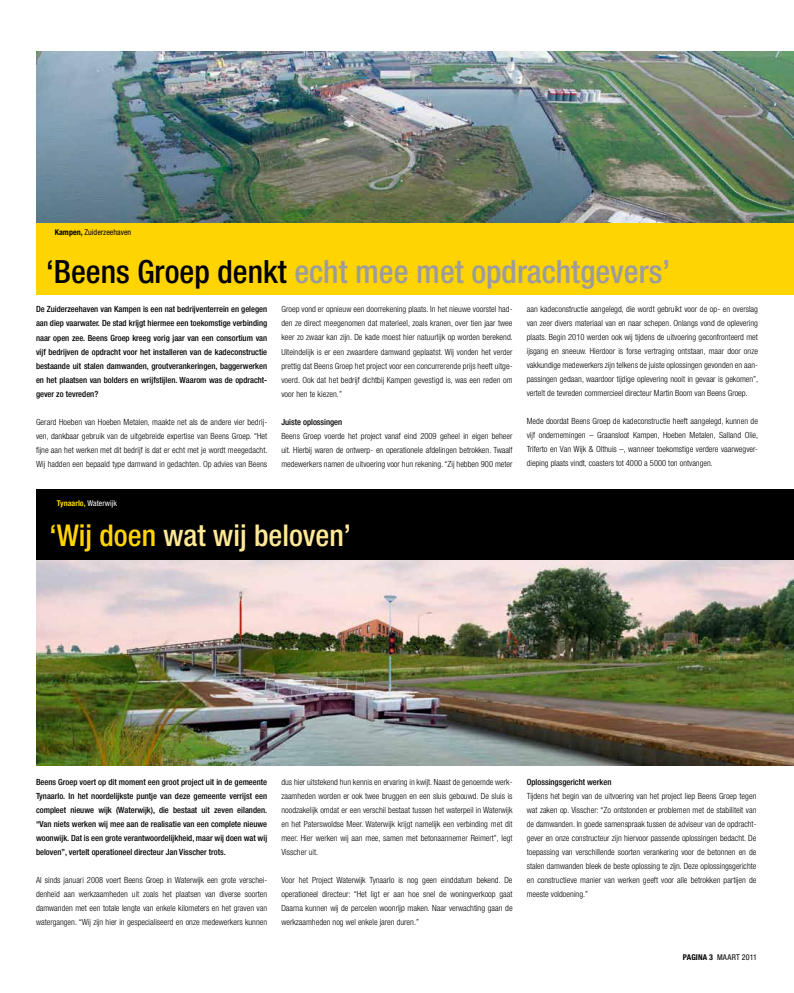
<style>
.page{position:relative;width:794px;height:993px;background:#fff}
.page>*{position:absolute;margin:0;border:0;box-sizing:border-box;transform-origin:0 0}
.t1{font:500 condensed 32px "Helvetica Neue LT Std";color:#9c9c9d}
.t2{font:500 condensed 30px "Helvetica Neue LT Std";color:#ffe997}
.t3{font:300 condensed 8.5px/14px "Helvetica Neue LT Std";color:#000;text-align:justify}
.t4{font:500 condensed 8.5px/14px "Helvetica Neue LT Std";color:#000;text-align:justify}
.t5{font:condensed 8px "Helvetica Neue LT Std";color:#000}
.t6{font:700 condensed 8px "Helvetica Neue LT Std";color:#ffd400}
.t7{font:condensed 8px "Helvetica Neue LT Std";letter-spacing:.03em;color:#000}
.s1{font-weight:700}
.s2{color:#000}
.s3{font-weight:400;color:#fff}
.s4{color:#ffd400}
</style>
<div class="page">
<div style="left:36px;top:489px;width:758px;height:74px;background:#000"></div>
<img style="left:36px;top:560px;width:758px;height:205px">
<div style="left:36px;top:51px;width:758px;height:243px;background:#ffd400"></div>
<img style="left:36px;top:51px;width:758px;height:171px">
<p class="t5" style="left:55px;top:227px;width:78px"><span class="s1">Kampen,</span> Zuiderzeehaven</p>
<h1 class="t1" style="left:46px;top:252px;width:625px"><span class="s2">‘Beens Groep denkt</span> echt mee met opdrachtgevers’</h1>
<p class="t3" style="left:527px;top:302px;width:233px">aan kadeconstructie aangelegd, die wordt gebruikt voor de op- en overslag van zeer divers materiaal van en naar schepen. Onlangs vond de oplevering plaats. Begin 2010 werden ook wij tijdens de uitvoering geconfronteerd met ijsgang en sneeuw. Hierdoor is forse vertraging ontstaan, maar door onze vakkundige medewerkers zijn telkens de juiste oplossingen gevonden en aan&shy;passingen gedaan, waardoor tijdige oplevering nooit in gevaar is gekomen”, vertelt de tevreden commercieel directeur Martin Boom van Beens Groep.</p>
<p class="t3" style="left:527px;top:414px;width:233px">Mede doordat Beens Groep de kadeconstructie heeft aangelegd, kunnen de vijf ondernemingen – Graansloot Kampen, Hoeben Metalen, Salland Olie, Triferto en Van Wijk &amp; Olthuis –, wanneer toekomstige verdere vaarwegver&shy;dieping plaats vindt, coasters tot 4000 a 5000 ton ontvangen.</p>
<p class="t3" style="left:281px;top:302px;width:233px">Groep vond er opnieuw een doorrekening plaats. In het nieuwe voorstel had&shy;den ze direct meegenomen dat materieel, zoals kranen, over tien jaar twee keer zo zwaar kan zijn. De kade moest hier natuurlijk op worden berekend.<br>Uiteindelijk is er een zwaardere damwand geplaatst. Wij vonden het verder prettig dat Beens Groep het project voor een concurrerende prijs heeft uitge&shy;voerd. Ook dat het bedrijf dichtbij Kampen gevestigd is, was een reden om voor hen te kiezen.”</p>
<p class="t4" style="left:281px;top:414px;width:62px">Juiste oplossingen</p>
<p class="t3" style="left:281px;top:428px;width:233px">Beens Groep voerde het project vanaf eind 2009 geheel in eigen beheer uit. Hierbij waren de ontwerp- en operationele afdelingen betrokken. Twaalf medewerkers namen de uitvoering voor hun rekening. “Zij hebben 900 meter</p>
<p class="t4" style="left:36px;top:302px;width:233px">De Zuiderzeehaven van Kampen is een nat bedrijventerrein en gelegen aan diep vaarwater. De stad krijgt hiermee een toekomstige verbinding naar open zee. Beens Groep kreeg vorig jaar van een consortium van vijf bedrijven de opdracht voor het installeren van de kadeconstructie bestaande uit stalen damwanden, groutverankeringen, baggerwerken en het plaatsen van bolders en wrijfstijlen. Waarom was de opdracht&shy;gever zo tevreden?</p>
<p class="t3" style="left:36px;top:414px;width:233px">Gerard Hoeben van Hoeben Metalen, maakte net als de andere vier bedrij&shy;ven, dankbaar gebruik van de uitgebreide expertise van Beens Groep. “Het fijne aan het werken met dit bedrijf is dat er echt met je wordt meegedacht.<br>Wij hadden een bepaald type damwand in gedachten. Op advies van Beens</p>
<p class="t6" style="left:57px;top:498px;width:62px">Tynaarlo, <span class="s3">Waterwijk</span></p>
<h2 class="t2" style="left:49px;top:517px;width:303px"><span class="s4">‘Wij doen</span> wat wij beloven’</h2>
<p class="t4" style="left:36px;top:774px;width:233px">Beens Groep voert op dit moment een groot project uit in de gemeente Tynaarlo. In het noordelijkste puntje van deze gemeente verrijst een compleet nieuwe wijk (Waterwijk), die bestaat uit zeven eilanden. “Van niets werken wij mee aan de realisatie van een complete nieuwe woonwijk. Dat is een grote verantwoordelijkheid, maar wij doen wat wij beloven”, vertelt operationeel directeur Jan Visscher trots.</p>
<p class="t3" style="left:36px;top:872px;width:233px">Al sinds januari 2008 voert Beens Groep in Waterwijk een grote verschei&shy;denheid aan werkzaamheden uit zoals het plaatsen van diverse soorten damwanden met een totale lengte van enkele kilometers en het graven van watergangen. “Wij zijn hier in gespecialiseerd en onze medewerkers kunnen</p>
<p class="t3" style="left:281px;top:774px;width:233px">dus hier uitstekend hun kennis en ervaring in kwijt. Naast de genoemde werk&shy;zaamheden worden er ook twee bruggen en een sluis gebouwd. De sluis is noodzakelijk omdat er een verschil bestaat tussen het waterpeil in Waterwijk en het Paterswoldse Meer. Waterwijk krijgt namelijk een verbinding met dit meer. Hier werken wij aan mee, samen met betonaannemer Reimert”, legt Visscher uit.</p>
<p class="t3" style="left:281px;top:872px;width:233px">Voor het Project Waterwijk Tynaarlo is nog geen einddatum bekend. De operationeel directeur: “Het ligt er aan hoe snel de woningverkoop gaat Daarna kunnen wij de percelen woonrijp maken. Naar verwachting gaan de werkzaamheden nog wel enkele jaren duren.”</p>
<p class="t4" style="left:527px;top:774px;width:86px">Oplossingsgericht werken</p>
<p class="t3" style="left:527px;top:788px;width:231px">Tijdens het begin van de uitvoering van het project liep Beens Groep tegen wat zaken op. Visscher: “Zo ontstonden er problemen met de stabiliteit van de damwanden. In goede samenspraak tussen de adviseur van de opdracht&shy;gever en onze constructeur zijn hiervoor passende oplossingen bedacht. De toepassing van verschillende soorten verankering voor de betonnen en de stalen damwanden bleek de beste oplossing te zijn. Deze oplossingsgerichte en constructieve manier van werken geeft voor alle betrokken partijen de meeste voldoening.”</p>
<p class="t7" style="left:683px;top:952px;width:76px"><span class="s1">PAGINA 3</span> maart 2011</p>
</div>
